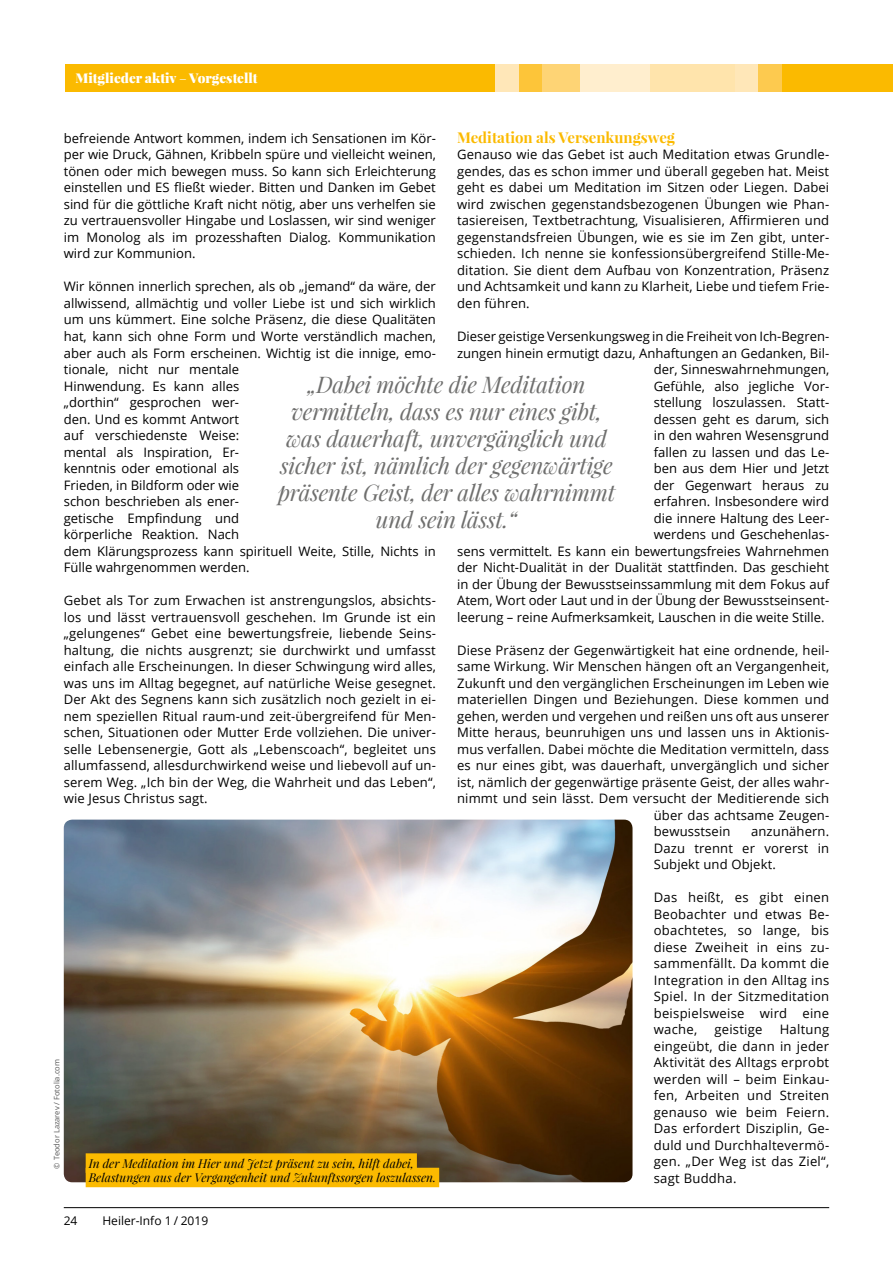
<style>
.page{position:relative;width:893px;height:1263px;background:#fff}
.page>*{position:absolute;margin:0;border:0;box-sizing:border-box;transform-origin:0 0}
.t1{font:italic 22.5px/27px "Playfair Display";letter-spacing:-.01em;color:#6f6f6e;text-align:center}
.Zwischenüberschrift{font:700 15px "Playfair Display";color:#fbba00}
.t2{font:900 13.5px "Playfair Display";color:#fff}
.Fließtext{font:13.05px/16.5px "Open Sans";color:#000;text-align:justify}
.Fließtext-2{font:13.05px "Open Sans";letter-spacing:.02em;color:#000}
.Bildunterschrift_Mit{font:italic 12px "Playfair Display";color:#000}
.t3{font:12px "Open Sans";color:#000}
.t4{font:7.5px "Open Sans";color:#565656}
.s1{font-weight:400}
</style>
<div class="page">
<div style="left:782px;top:64px;width:111px;height:27px;background:#fbba00"></div>
<div style="left:65px;top:64px;width:430px;height:27px;background:#fbba00"></div>
<div style="left:495px;top:64px;width:24px;height:27px;background:#ffe7b8"></div>
<div style="left:735px;top:64px;width:23px;height:27px;background:#ffe7b8"></div>
<div style="left:519px;top:64px;width:24px;height:27px;background:#fdc539"></div>
<div style="left:758px;top:64px;width:24px;height:27px;background:#fdca4f"></div>
<div style="left:543px;top:64px;width:37px;height:27px;background:#fed475"></div>
<div style="left:580px;top:64px;width:70px;height:27px;background:#ffeece"></div>
<div style="left:650px;top:64px;width:85px;height:27px;background:#ffe4ac"></div>
<hr style="left:64px;top:1207px;width:765px;height:1px;background:#000">
<img style="left:64px;top:820px;width:568px;height:362px">
<div style="left:86px;top:1153px;width:331px;height:20px;background:#fbba00"></div>
<div style="left:86px;top:1168px;width:353px;height:19px;background:#fbba00"></div>
<p class="t2" style="left:75px;top:69px;width:184px">Mitglieder aktiv <span class="s1">–</span> Vorgestellt</p>
<p class="Zwischenüberschrift" style="left:457px;top:128px;width:219px">Meditation als Versenkungsweg</p>
<p class="Fließtext" style="left:457px;top:146px;width:374px">Genauso wie das Gebet ist auch Meditation etwas Grundle&shy;gendes, das es schon immer und überall gegeben hat. Meist geht es dabei um Meditation im Sitzen oder Liegen. Dabei wird zwischen gegenstandsbezogenen Übungen wie Phan&shy;tasiereisen, Textbetrachtung, Visualisieren, Affirmieren und gegenstandsfreien Übungen, wie es sie im Zen gibt, unter&shy;schieden. Ich nenne sie konfessionsübergreifend Stille-Me&shy;ditation. Sie dient dem Aufbau von Konzentration, Präsenz und Achtsamkeit und kann zu Klarheit, Liebe und tiefem Frie&shy;den führen.</p>
<p class="Fließtext" style="left:457px;top:328px;width:374px">Dieser geistige Versenkungsweg in die Freiheit von Ich-Begren-</p>
<p class="Fließtext" style="left:457px;top:344px;width:374px">zungen hinein ermutigt dazu, Anhaftungen an Gedanken, Bil-</p>
<p class="Fließtext" style="left:654px;top:361px;width:177px">der, Sinneswahrnehmungen,</p>
<p class="Fließtext" style="left:654px;top:377px;width:177px">Gefühle, also jegliche Vor-</p>
<p class="Fließtext" style="left:654px;top:394px;width:177px">stellung loszulassen. Statt-</p>
<p class="Fließtext" style="left:654px;top:410px;width:177px">dessen geht es darum, sich</p>
<p class="Fließtext" style="left:654px;top:427px;width:177px">in den wahren Wesensgrund</p>
<p class="Fließtext" style="left:654px;top:443px;width:177px">fallen zu lassen und das Le-</p>
<p class="Fließtext" style="left:654px;top:460px;width:177px">ben aus dem Hier und Jetzt</p>
<p class="Fließtext" style="left:654px;top:476px;width:177px">der Gegenwart heraus zu</p>
<p class="Fließtext" style="left:654px;top:493px;width:177px">erfahren. Insbesondere wird</p>
<p class="Fließtext" style="left:654px;top:509px;width:177px">die innere Haltung des Leer-</p>
<p class="Fließtext" style="left:654px;top:526px;width:177px">werdens und Geschehenlas-</p>
<p class="Fließtext" style="left:457px;top:542px;width:374px">sens vermittelt. Es kann ein bewertungsfreies Wahrnehmen</p>
<p class="Fließtext" style="left:457px;top:559px;width:374px">der Nicht-Dualität in der Dualität stattfinden. Das geschieht</p>
<p class="Fließtext" style="left:457px;top:575px;width:374px">in der Übung der Bewusstseinssammlung mit dem Fokus auf</p>
<p class="Fließtext" style="left:457px;top:592px;width:374px">Atem, Wort oder Laut und in der Übung der Bewusstseinsent-</p>
<p class="Fließtext" style="left:457px;top:608px;width:369px">leerung – reine Aufmerksamkeit, Lauschen in die weite Stille.</p>
<p class="Fließtext" style="left:457px;top:641px;width:374px">Diese Präsenz der Gegenwärtigkeit hat eine ordnende, heil-</p>
<p class="Fließtext" style="left:457px;top:658px;width:374px">same Wirkung. Wir Menschen hängen oft an Vergangenheit,</p>
<p class="Fließtext" style="left:457px;top:674px;width:374px">Zukunft und den vergänglichen Erscheinungen im Leben wie</p>
<p class="Fließtext" style="left:457px;top:691px;width:374px">materiellen Dingen und Beziehungen. Diese kommen und</p>
<p class="Fließtext" style="left:457px;top:707px;width:374px">gehen, werden und vergehen und reißen uns oft aus unserer</p>
<p class="Fließtext" style="left:457px;top:724px;width:374px">Mitte heraus, beunruhigen uns und lassen uns in Aktionis-</p>
<p class="Fließtext" style="left:457px;top:740px;width:374px">mus verfallen. Dabei möchte die Meditation vermitteln, dass</p>
<p class="Fließtext" style="left:457px;top:757px;width:374px">es nur eines gibt, was dauerhaft, unvergänglich und sicher</p>
<p class="Fließtext" style="left:457px;top:773px;width:374px">ist, nämlich der gegenwärtige präsente Geist, der alles wahr-</p>
<p class="Fließtext" style="left:457px;top:790px;width:374px">nimmt und sein lässt. Dem versucht der Meditierende sich</p>
<p class="Fließtext" style="left:654px;top:806px;width:177px">über das achtsame Zeugen-</p>
<p class="Fließtext" style="left:654px;top:823px;width:78px">bewusstsein</p>
<p class="Fließtext" style="left:64px;top:130px;width:374px">befreiende Antwort kommen, indem ich Sensationen im Kör&shy;per wie Druck, Gähnen, Kribbeln spüre und vielleicht weinen, tönen oder mich bewegen muss. So kann sich Erleichterung einstellen und ES fließt wieder. Bitten und Danken im Gebet sind für die göttliche Kraft nicht nötig, aber uns verhelfen sie zu vertrauensvoller Hingabe und Loslassen, wir sind weniger im Monolog als im prozesshaften Dialog. Kommunikation wird zur Kommunion.</p>
<p class="Fließtext" style="left:64px;top:278px;width:374px;text-align:left">Wir können innerlich sprechen, als ob „jemand“ da wäre, der allwissend, allmächtig und voller Liebe ist und sich wirklich um uns kümmert. Eine solche Präsenz, die diese Qualitäten hat, kann sich ohne Form und Worte verständlich machen, aber auch als Form erscheinen. Wichtig ist die innige, emo&shy;tionale, nicht nur mentale<br>Hinwendung. Es kann alles<br>„dorthin“ gesprochen wer-<br>den. Und es kommt Antwort<br>auf verschiedenste Weise:<br>mental als Inspiration, Er-<br>kenntnis oder emotional als<br>Frieden, in Bildform oder wie<br>schon beschrieben als ener-<br>getische Empfindung und<br>körperliche Reaktion. Nach<br>dem Klärungsprozess kann spirituell Weite, Stille, Nichts in Fülle wahrgenommen werden.</p>
<p class="Fließtext" style="left:64px;top:592px;width:374px">Gebet als Tor zum Erwachen ist anstrengungslos, absichts&shy;los und lässt vertrauensvoll geschehen. Im Grunde ist ein „gelungenes“ Gebet eine bewertungsfreie, liebende Seins&shy;haltung, die nichts ausgrenzt; sie durchwirkt und umfasst einfach alle Erscheinungen. In dieser Schwingung wird alles, was uns im Alltag begegnet, auf natürliche Weise gesegnet.<br>Der Akt des Segnens kann sich zusätzlich noch gezielt in ei&shy;nem speziellen Ritual raum-und zeit-übergreifend für Men&shy;schen, Situationen oder Mutter Erde vollziehen. Die univer&shy;selle Lebensenergie, Gott als „Lebenscoach“, begleitet uns allumfassend, allesdurchwirkend weise und liebevoll auf un&shy;serem Weg. „Ich bin der Weg, die Wahrheit und das Leben“, wie Jesus Christus sagt.</p>
<p class="t1" style="left:278px;top:371px;width:339px">„Dabei möchte die Meditation vermitteln, dass es nur eines gibt, was dauerhaft, unvergänglich und sicher ist, nämlich der gegenwärtige präsente Geist, der alles wahrnimmt und sein lässt.“</p>
<p class="Fließtext" style="left:654px;top:823px;width:177px;text-indent:97px">anzunähern.<br>Dazu trennt er vorerst in Subjekt und Objekt.</p>
<p class="Fließtext" style="left:654px;top:889px;width:177px">Das heißt, es gibt einen Beobachter und etwas Be&shy;obachtetes, so lange, bis diese Zweiheit in eins zu&shy;sammenfällt. Da kommt die Integration in den Alltag ins Spiel. In der Sitzmeditation beispielsweise wird eine wache,</p>
<p class="Fließtext" style="left:654px;top:1021px;width:177px;text-indent:126px">Haltung eingeübt, die dann in jeder Aktivität des Alltags erprobt werden will – beim Einkau&shy;fen, Arbeiten und Streiten genauso wie beim Feiern.<br>Das erfordert Disziplin, Ge&shy;duld und Durchhaltevermö&shy;gen. „Der Weg ist das Ziel“, sagt Buddha.</p>
<p class="Fließtext-2" style="left:714px;top:1020px;width:50px">geistige</p>
<p class="t4" style="left:52px;top:1168px;width:111px;rotate:-90deg">© Teodor Lazarev / Fotolia.com</p>
<p class="Bildunterschrift_Mit" style="left:89px;top:1155px;width:327px">In der Meditation im Hier und Jetzt präsent zu sein, hilft dabei,</p>
<p class="Bildunterschrift_Mit" style="left:89px;top:1169px;width:349px">Belastungen aus der Vergangenheit und Zukunftssorgen loszulassen.</p>
<p class="t3" style="left:64px;top:1213px;width:15px">24</p>
<p class="t3" style="left:102px;top:1213px;width:107px">Heiler-Info 1 / 2019</p>
</div>
